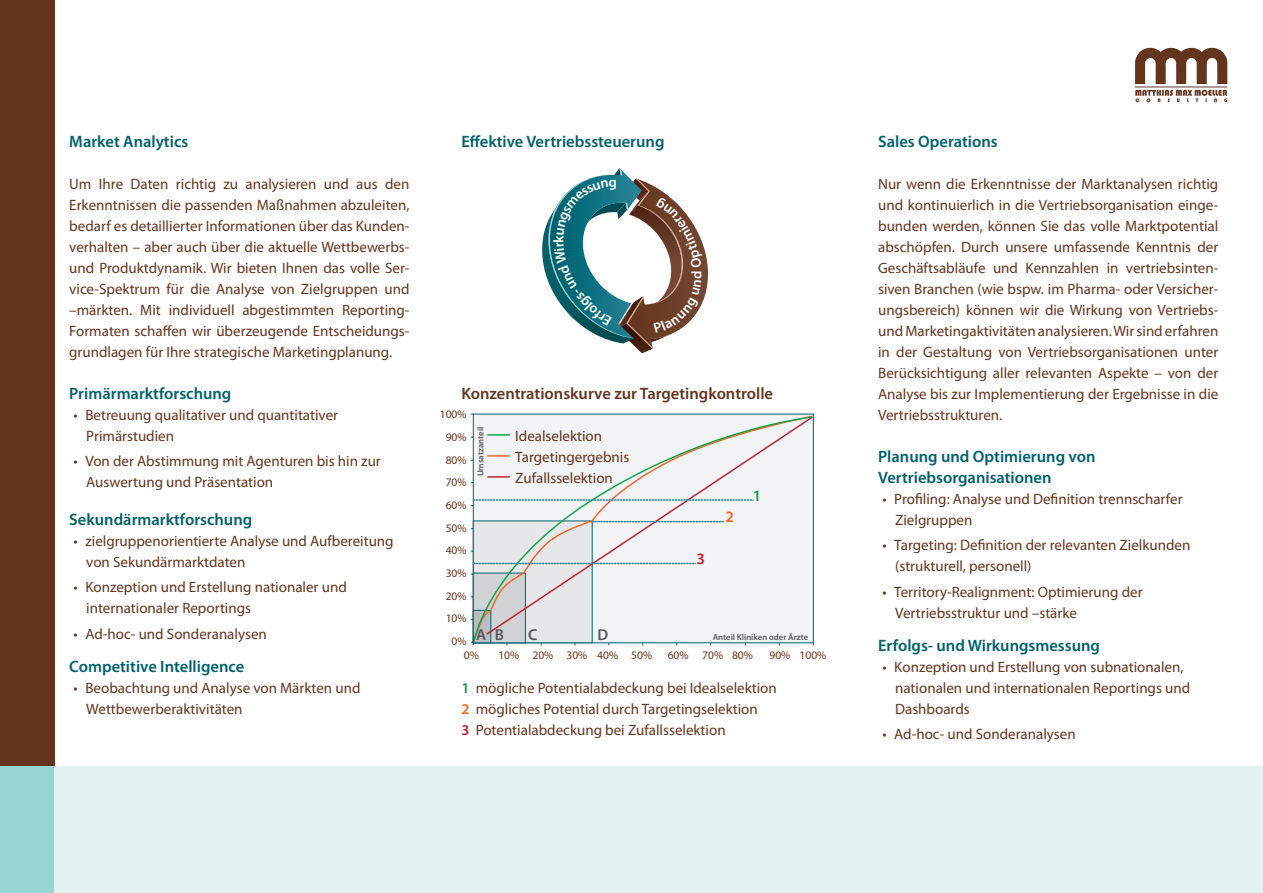
<style>
.page{position:relative;width:1263px;height:893px;background:#fff}
.page>*{position:absolute;margin:0;border:0;box-sizing:border-box;transform-origin:0 0}
.Tabllenü-braun{font:600 16.5px/21px "Myriad Pro";color:#00606c}
.Tabllenü-braun-2{font:600 16.5px "Myriad Pro";color:#63351e}
.t1{font:600 15.9px "Myriad Pro";color:#57585a}
.t2{font:600 15.9px "Myriad Pro";color:#0fa14a}
.t3{font:600 15.9px "Myriad Pro";color:#f36421}
.t4{font:600 15.9px "Myriad Pro";color:#be1d2c}
.Text{font:15px/21px "Myriad Pro";color:#63351e;text-align:justify}
.Liste{font:15px/21px "Myriad Pro";color:#63351e}
.t5{font:11.55px "Myriad Pro";color:#63351e}
.t6{font:600 8.7px "Myriad Pro";color:#57585a}
.s1{color:#00606c}
.s2{font-size:24px;color:#0fa14a}
.s3{font-size:24px;color:#f36421}
.s4{font-size:24px;color:#be1d2c}
.s5{font-weight:600;color:#0fa14a}
.s6{font-weight:600;color:#f36421}
.s7{font-weight:600;color:#be1d2c}
</style>
<div class="page">
<div style="left:0;top:0;width:54px;height:766px;background:#63351e"></div>
<div style="left:0;top:766px;width:54px;height:127px;background:#96d5d2"></div>
<div style="left:54px;top:766px;width:1209px;height:127px;background:#e2f3f2"></div>
<svg style="left:1135px;top:48px;width:92px;height:36px"></svg>
<svg style="left:1135px;top:90px;width:92px;height:12px"></svg>
<hr style="left:1135px;top:87px;width:92px;height:1px;background:#643431">
<svg style="left:472px;top:416px;width:341px;height:227px"></svg>
<svg style="left:473px;top:563px;width:222px;height:1px"></svg>
<svg style="left:471px;top:499px;width:282px;height:7px"></svg>
<svg style="left:592px;top:521px;width:132px;height:1px"></svg>
<svg style="left:471px;top:639px;width:3px;height:6px"></svg>
<svg style="left:542px;top:168px;width:166px;height:186px"></svg>
<p class="Tabllenü-braun" style="left:69px;top:131px;width:120px">Market Analytics</p>
<p class="Text" style="left:69px;top:173px;width:342px">Um Ihre Daten richtig zu analysieren und aus den Erkenntnissen die passenden Maßnahmen abzuleiten, bedarf es detaillierter Informationen über das Kunden&shy;verhalten – aber auch über die aktuelle Wettbewerbs&shy;und Produktdynamik. Wir bieten Ihnen das volle Ser&shy;vice-Spektrum für die Analyse von Zielgruppen und –märkten. Mit individuell abgestimmten Reporting-Formaten schaffen wir überzeugende Entscheidungs&shy;grundlagen für Ihre strategische Marketingplanung<span class="s1">.</span></p>
<p class="Tabllenü-braun" style="left:69px;top:383px;width:164px">Primärmarktforschung</p>
<p class="Liste" style="left:86px;top:404px;width:253px;text-indent:-13px">• Betreuung qualitativer und quantitativer<br>Primärstudien</p>
<p class="Liste" style="left:86px;top:450px;width:296px;text-indent:-13px">• Von der Abstimmung mit Agenturen bis hin zur<br>Auswertung und Präsentation</p>
<p class="Tabllenü-braun" style="left:69px;top:509px;width:184px">Sekundärmarktforschung</p>
<p class="Liste" style="left:86px;top:530px;width:309px;text-indent:-13px">• zielgruppenorientierte Analyse und Aufbereitung von Sekundärmarktdaten</p>
<p class="Liste" style="left:86px;top:576px;width:262px;text-indent:-13px">• Konzeption und Erstellung nationaler und internationaler Reportings</p>
<p class="Liste" style="left:74px;top:623px;width:195px">• Ad-hoc- und Sonderanalysen</p>
<p class="Tabllenü-braun" style="left:69px;top:656px;width:176px">Competitive Intelligence</p>
<p class="Liste" style="left:86px;top:677px;width:276px;text-indent:-13px">• Beobachtung und Analyse von Märkten und<br>Wettbewerberaktivitäten</p>
<p class="Tabllenü-braun" style="left:461px;top:131px;width:205px">Effektive Vertriebssteuerung</p>
<p class="Tabllenü-braun-2" style="left:461px;top:383px;width:313px">Konzentrationskurve zur Targetingkontrolle</p>
<p class="Text" style="left:487px;top:425px;width:117px"><span class="s2">—</span> Idealselektion</p>
<p class="Text" style="left:487px;top:446px;width:144px"><span class="s3">—</span> Targetingergebnis</p>
<p class="Text" style="left:487px;top:467px;width:128px"><span class="s4">—</span> Zufallsselektion</p>
<p class="t5" style="left:440px;top:407px;width:28px">100%</p>
<p class="t5" style="left:446px;top:430px;width:22px">90%</p>
<p class="t5" style="left:446px;top:453px;width:22px">80%</p>
<p class="t5" style="left:446px;top:475px;width:22px">70%</p>
<p class="t5" style="left:446px;top:498px;width:22px">60%</p>
<p class="t5" style="left:446px;top:521px;width:22px">50%</p>
<p class="t5" style="left:446px;top:543px;width:22px">40%</p>
<p class="t5" style="left:446px;top:566px;width:22px">30%</p>
<p class="t5" style="left:446px;top:588px;width:22px">20%</p>
<p class="t5" style="left:446px;top:611px;width:22px">10%</p>
<p class="t5" style="left:452px;top:634px;width:54px">0% <sup>AB</sup></p>
<p class="t1" style="left:528px;top:624px;width:11px">C</p>
<p class="t1" style="left:597px;top:624px;width:12px">D</p>
<p class="t6" style="left:713px;top:631px;width:97px">Anteil Kliniken oder Ärzte</p>
<p class="t6" style="left:475px;top:476px;width:51px;rotate:-90deg">Umsatzanteil</p>
<p class="t2" style="left:753px;top:485px;width:10px">1</p>
<p class="t3" style="left:725px;top:507px;width:10px">2</p>
<p class="t4" style="left:696px;top:549px;width:10px">3</p>
<p class="t5" style="left:464px;top:648px;width:17px">0%</p>
<p class="t5" style="left:498px;top:648px;width:155px">10% 20% 30% 40% 50%</p>
<p class="t5" style="left:668px;top:648px;width:87px">60% 70% 80%</p>
<p class="t5" style="left:769px;top:648px;width:59px">90% 100%</p>
<p class="Text" style="left:461px;top:677px;width:317px"><span class="s5">1</span> mögliche Potentialabdeckung bei Idealselektion</p>
<p class="Text" style="left:461px;top:698px;width:298px"><span class="s6">2</span> mögliches Potential durch Targetingselektion</p>
<p class="Text" style="left:461px;top:719px;width:266px"><span class="s7">3</span> Potentialabdeckung bei Zufallsselektion</p>
<p class="Tabllenü-braun" style="left:878px;top:131px;width:121px">Sales Operations</p>
<p class="Text" style="left:878px;top:173px;width:342px">Nur wenn die Erkenntnisse der Marktanalysen richtig und kontinuierlich in die Vertriebsorganisation einge&shy;bunden werden, können Sie das volle Marktpotential abschöpfen. Durch unsere umfassende Kenntnis der Geschäftsabläufe und Kennzahlen in vertriebsinten&shy;siven Branchen (wie bspw. im Pharma- oder Versicher&shy;ungsbereich) können wir die Wirkung von Vertriebs&shy;und Marketingaktivitäten analysieren. Wir sind erfahren in der Gestaltung von Vertriebsorganisationen unter Berücksichtigung aller relevanten Aspekte – von der Analyse bis zur Implementierung der Ergebnisse in die Vertriebsstrukturen.</p>
<p class="Tabllenü-braun" style="left:878px;top:446px;width:219px">Planung und Optimierung von<br>Vertriebsorganisationen</p>
<p class="Liste" style="left:895px;top:488px;width:289px;text-indent:-13px">• Profiling: Analyse und Definition trennscharfer<br>Zielgruppen</p>
<p class="Liste" style="left:895px;top:534px;width:297px;text-indent:-13px">• Targeting: Definition der relevanten Zielkunden (strukturell, personell)</p>
<p class="Liste" style="left:895px;top:581px;width:249px;text-indent:-13px">• Territory-Realignment: Optimierung der<br>Vertriebsstruktur und –stärke</p>
<p class="Tabllenü-braun" style="left:878px;top:635px;width:223px">Erfolgs- und Wirkungsmessung</p>
<p class="Liste" style="left:895px;top:656px;width:297px;text-indent:-13px">• Konzeption und Erstellung von subnationalen, nationalen und internationalen Reportings und<br>Dashboards</p>
<p class="Liste" style="left:882px;top:723px;width:195px">• Ad-hoc- und Sonderanalysen</p>
</div>
